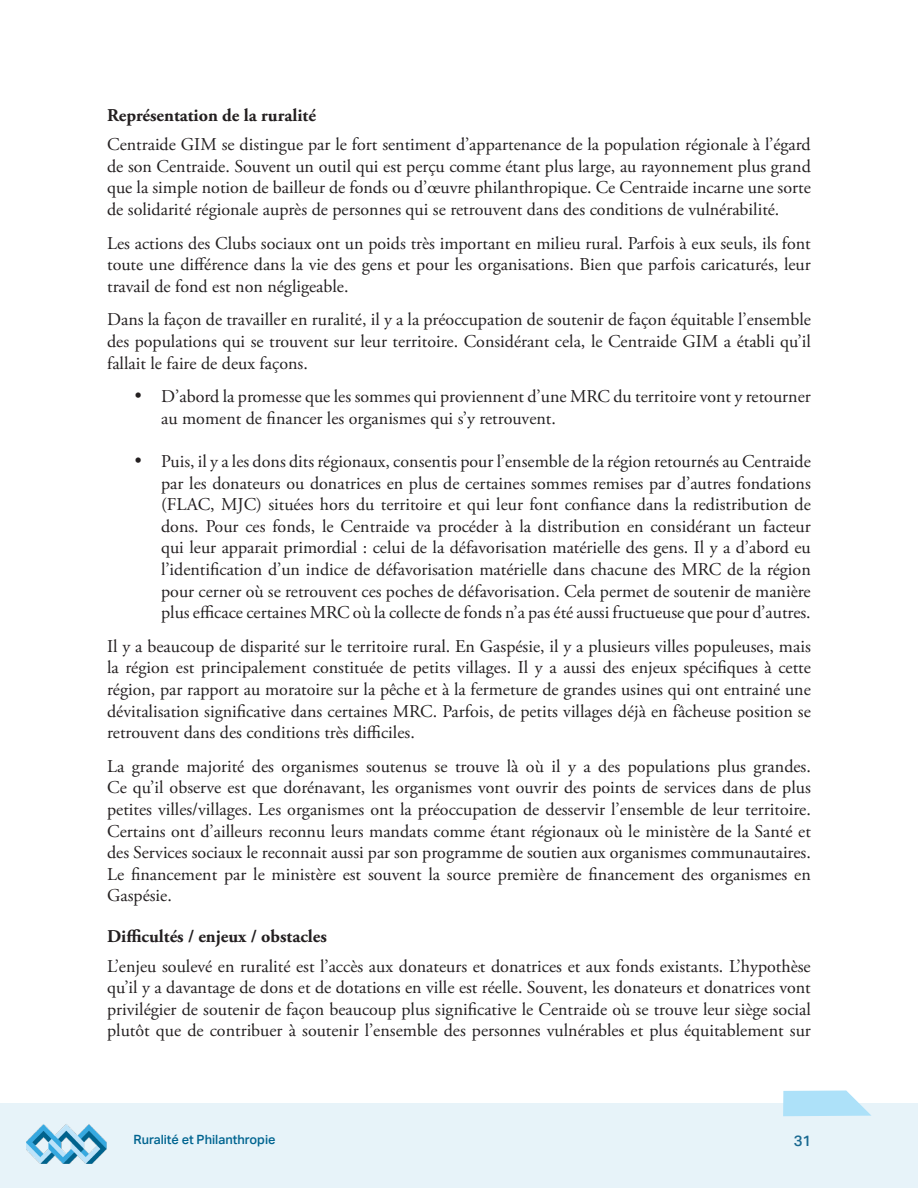
<style>
.page{position:relative;width:918px;height:1188px;background:#fff}
.page>*{position:absolute;margin:0;border:0;box-sizing:border-box;transform-origin:0 0}
.t1{font:18px/21.6px "Adobe Garamond Pro";color:#231f20;text-align:justify}
.t2{font:700 18px "Adobe Garamond Pro";color:#231f20}
.t3{font:500 15px "Aktiv Grotesk";color:#196991}
.t4{font:500 12.75px "Aktiv Grotesk";color:#006490}
</style>
<div class="page">
<div style="left:0;top:1103px;width:918px;height:85px;background:#e7f3f9"></div>
<img style="left:26px;top:1124px;width:80px;height:40px">
<svg style="left:783px;top:1091px;width:88px;height:25px"></svg>
<p class="t2" style="left:107px;top:105px;width:210px">Représentation de la ruralité</p>
<p class="t1" style="left:107px;top:134px;width:705px">Centraide GIM se distingue par le fort sentiment d’appartenance de la population régionale à l’égard de son Centraide. Souvent un outil qui est perçu comme étant plus large, au rayonnement plus grand que la simple notion de bailleur de fonds ou d’œuvre philanthropique. Ce Centraide incarne une sorte de solidarité régionale auprès de personnes qui se retrouvent dans des conditions de vulnérabilité.</p>
<p class="t1" style="left:107px;top:233px;width:705px">Les actions des Clubs sociaux ont un poids très important en milieu rural. Parfois à eux seuls, ils font toute une différence dans la vie des gens et pour les organisations. Bien que parfois caricaturés, leur travail de fond est non négligeable.</p>
<p class="t1" style="left:107px;top:309px;width:705px">Dans la façon de travailler en ruralité, il y a la préoccupation de soutenir de façon équitable l’ensemble des populations qui se trouvent sur leur territoire. Considérant cela, le Centraide GIM a établi qu’il fallait le faire de deux façons.</p>
<p class="t1" style="left:161px;top:386px;width:651px;text-indent:-27px">• D’abord la promesse que les sommes qui proviennent d’une MRC du territoire vont y retourner au moment de financer les organismes qui s’y retrouvent.</p>
<p class="t1" style="left:161px;top:451px;width:651px;text-indent:-27px">• Puis, il y a les dons dits régionaux, consentis pour l’ensemble de la région retournés au Centraide par les donateurs ou donatrices en plus de certaines sommes remises par d’autres fondations (FLAC, MJC) situées hors du territoire et qui leur font confiance dans la redistribution de dons. Pour ces fonds, le Centraide va procéder à la distribution en considérant un facteur qui leur apparait primordial : celui de la défavorisation matérielle des gens. Il y a d’abord eu l’identification d’un indice de défavorisation matérielle dans chacune des MRC de la région pour cerner où se retrouvent ces poches de défavorisation. Cela permet de soutenir de manière plus efficace certaines MRC où la collecte de fonds n’a pas été aussi fructueuse que pour d’autres.</p>
<p class="t1" style="left:107px;top:636px;width:705px">Il y a beaucoup de disparité sur le territoire rural. En Gaspésie, il y a plusieurs villes populeuses, mais la région est principalement constituée de petits villages. Il y a aussi des enjeux spécifiques à cette région, par rapport au moratoire sur la pêche et à la fermeture de grandes usines qui ont entrainé une dévitalisation significative dans certaines MRC. Parfois, de petits villages déjà en fâcheuse position se retrouvent dans des conditions très difficiles.</p>
<p class="t1" style="left:107px;top:756px;width:705px">La grande majorité des organismes soutenus se trouve là où il y a des populations plus grandes.<br>Ce qu’il observe est que dorénavant, les organismes vont ouvrir des points de services dans de plus petites villes/villages. Les organismes ont la préoccupation de desservir l’ensemble de leur territoire.<br>Certains ont d’ailleurs reconnu leurs mandats comme étant régionaux où le ministère de la Santé et des Services sociaux le reconnait aussi par son programme de soutien aux organismes communautaires.<br>Le financement par le ministère est souvent la source première de financement des organismes en Gaspésie.</p>
<p class="t2" style="left:107px;top:926px;width:221px">Difficultés / enjeux / obstacles</p>
<p class="t1" style="left:107px;top:956px;width:705px">L’enjeu soulevé en ruralité est l’accès aux donateurs et donatrices et aux fonds existants. L’hypothèse qu’il y a davantage de dons et de dotations en ville est réelle. Souvent, les donateurs et donatrices vont privilégier de soutenir de façon beaucoup plus significative le Centraide où se trouve leur siège social plutôt que de contribuer à soutenir l’ensemble des personnes vulnérables et plus équitablement sur</p>
<p class="t4" style="left:134px;top:1132px;width:144px">Ruralité et Philanthropie</p>
<p class="t3" style="left:794px;top:1132px;width:19px">31</p>
</div>
